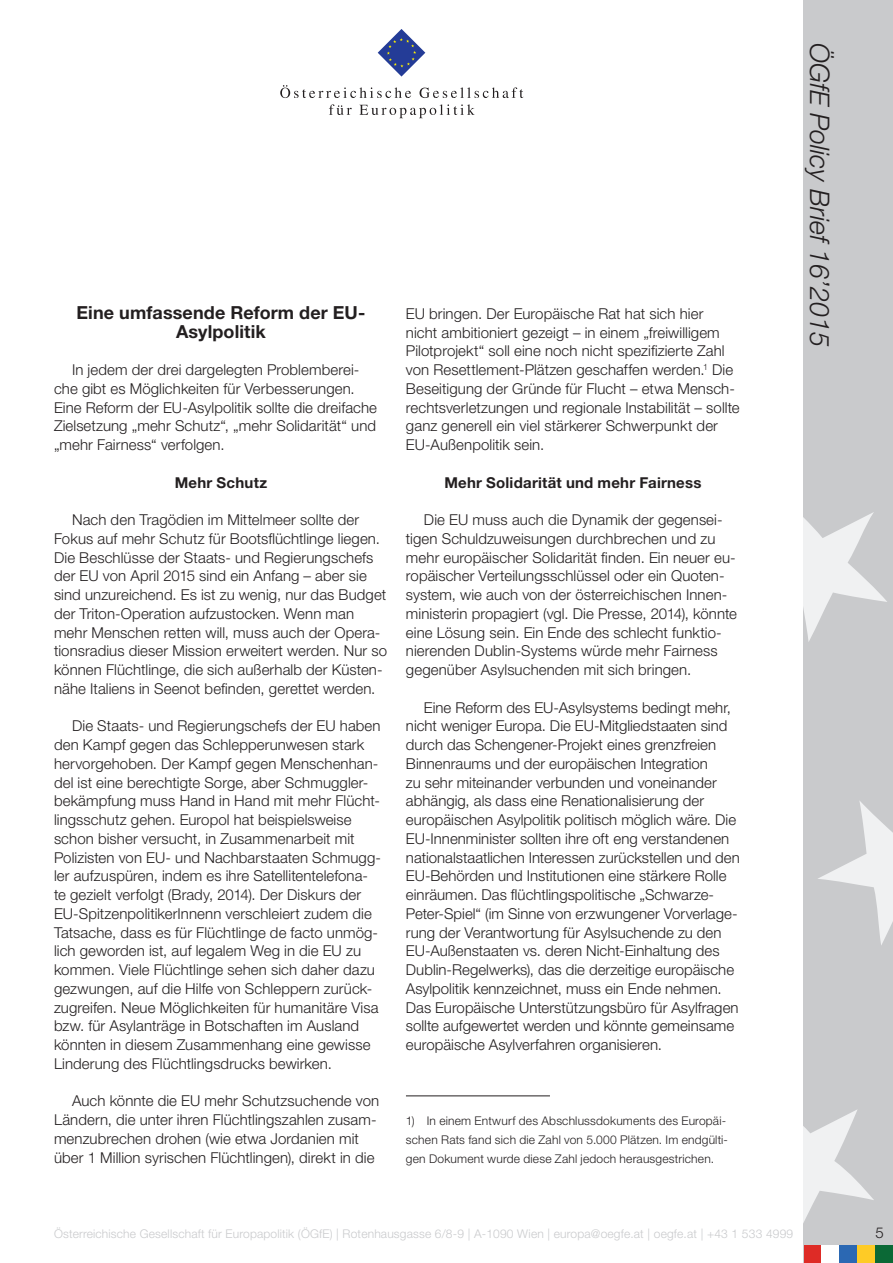
<style>
.page{position:relative;width:893px;height:1263px;background:#fff}
.page>*{position:absolute;margin:0;border:0;box-sizing:border-box;transform-origin:0 0}
.t1{font:italic 300 27px "Helvetica Neue LT Std";color:#231f20}
.Zwischenüberschrift{font:700 18px/18.8px "Helvetica Neue LT Std";letter-spacing:.005em;color:#231f20;text-align:center}
.Standard_Paragraph{font:300 15px/18.8px "Helvetica Neue LT Std";letter-spacing:.005em;color:#231f20}
.Zwischenüberschrift-2{font:700 15px "Helvetica Neue LT Std";letter-spacing:.015em;color:#231f20}
.Footnotes{font:300 12px/18.8px "Helvetica Neue LT Std";letter-spacing:.015em;color:#231f20}
.t2{font:300 12px "Helvetica Neue LT Std";letter-spacing:.015em;color:#c9cacc}
</style>
<div class="page">
<div style="left:804px;top:0;width:89px;height:1263px;background:#c9cacc"></div>
<svg style="left:804px;top:512px;width:83px;height:130px"></svg>
<svg style="left:818px;top:801px;width:75px;height:144px"></svg>
<svg style="left:804px;top:1110px;width:70px;height:111px"></svg>
<svg style="left:378px;top:29px;width:47px;height:48px"></svg>
<svg style="left:280px;top:85px;width:131px;height:13px"></svg>
<svg style="left:420px;top:87px;width:103px;height:11px"></svg>
<svg style="left:329px;top:104px;width:23px;height:11px"></svg>
<svg style="left:359px;top:104px;width:116px;height:14px"></svg>
<div style="left:857px;top:1245px;width:18px;height:18px;background:#fecb26"></div>
<div style="left:839px;top:1245px;width:18px;height:18px;background:#2b68b3"></div>
<div style="left:804px;top:1245px;width:17px;height:18px;background:#de2b26"></div>
<div style="left:875px;top:1245px;width:18px;height:18px;background:#0b6936"></div>
<div style="left:821px;top:1245px;width:18px;height:18px;background:#fff"></div>
<hr style="left:406px;top:1095px;width:144px;height:1px;background:#231f20">
<p class="Zwischenüberschrift" style="left:76px;top:303px;width:290px">Eine umfassende Reform der EU-<br>Asylpolitik</p>
<p class="Standard_Paragraph" style="left:54px;top:360px;width:325px;text-indent:18px">In jedem der drei dargelegten Problemberei&shy;che gibt es Möglichkeiten für Verbesserungen.<br>Eine Reform der EU-Asylpolitik sollte die dreifache Zielsetzung „mehr Schutz“, „mehr Solidarität“ und „mehr Fairness“ verfolgen.</p>
<p class="Zwischenüberschrift-2" style="left:175px;top:473px;width:94px">Mehr Schutz</p>
<p class="Standard_Paragraph" style="left:54px;top:510px;width:335px;text-indent:18px">Nach den Tragödien im Mittelmeer sollte der Fokus auf mehr Schutz für Bootsflüchtlinge liegen.<br>Die Beschlüsse der Staats- und Regierungschefs der EU von April 2015 sind ein Anfang – aber sie sind unzureichend. Es ist zu wenig, nur das Budget der Triton-Operation aufzustocken. Wenn man mehr Menschen retten will, muss auch der Opera&shy;tionsradius dieser Mission erweitert werden. Nur so können Flüchtlinge, die sich außerhalb der Küsten&shy;nähe Italiens in Seenot befinden, gerettet werden.</p>
<p class="Standard_Paragraph" style="left:54px;top:716px;width:328px;text-indent:18px">Die Staats- und Regierungschefs der EU haben den Kampf gegen das Schlepperunwesen stark hervorgehoben. Der Kampf gegen Menschenhan&shy;del ist eine berechtigte Sorge, aber Schmuggler&shy;bekämpfung muss Hand in Hand mit mehr Flücht&shy;lingsschutz gehen. Europol hat beispielsweise schon bisher versucht, in Zusammenarbeit mit Polizisten von EU- und Nachbarstaaten Schmugg&shy;ler aufzuspüren, indem es ihre Satellitentelefona&shy;te gezielt verfolgt (Brady, 2014). Der Diskurs der EU-SpitzenpolitikerInnenn verschleiert zudem die Tatsache, dass es für Flüchtlinge de facto unmög&shy;lich geworden ist, auf legalem Weg in die EU zu kommen. Viele Flüchtlinge sehen sich daher dazu gezwungen, auf die Hilfe von Schleppern zurück&shy;zugreifen. Neue Möglichkeiten für humanitäre Visa bzw. für Asylanträge in Botschaften im Ausland könnten in diesem Zusammenhang eine gewisse Linderung des Flüchtlingsdrucks bewirken.</p>
<p class="Standard_Paragraph" style="left:54px;top:1091px;width:327px;text-indent:18px">Auch könnte die EU mehr Schutzsuchende von Ländern, die unter ihren Flüchtlingszahlen zusam&shy;menzubrechen drohen (wie etwa Jordanien mit über 1 Million syrischen Flüchtlingen), direkt in die</p>
<p class="Standard_Paragraph" style="left:406px;top:304px;width:335px">EU bringen. Der Europäische Rat hat sich hier<br>nicht ambitioniert gezeigt – in einem „freiwilligem Pilotprojekt“ soll eine noch nicht spezifizierte Zahl von Resettlement-Plätzen geschaffen werden.<sup>1</sup> Die Beseitigung der Gründe für Flucht – etwa Mensch&shy;rechtsverletzungen und regionale Instabilität – sollte ganz generell ein viel stärkerer Schwerpunkt der EU-Außenpolitik sein.</p>
<p class="Zwischenüberschrift-2" style="left:444px;top:473px;width:259px">Mehr Solidarität und mehr Fairness</p>
<p class="Standard_Paragraph" style="left:406px;top:510px;width:333px;text-indent:18px">Die EU muss auch die Dynamik der gegensei&shy;tigen Schuldzuweisungen durchbrechen und zu mehr europäischer Solidarität finden. Ein neuer eu&shy;ropäischer Verteilungsschlüssel oder ein Quoten&shy;system, wie auch von der österreichischen Innen&shy;ministerin propagiert (vgl. Die Presse, 2014), könnte eine Lösung sein. Ein Ende des schlecht funktio&shy;nierenden Dublin-Systems würde mehr Fairness gegenüber Asylsuchenden mit sich bringen.</p>
<p class="Standard_Paragraph" style="left:406px;top:697px;width:335px;text-indent:18px">Eine Reform des EU-Asylsystems bedingt mehr, nicht weniger Europa. Die EU-Mitgliedstaaten sind durch das Schengener-Projekt eines grenzfreien Binnenraums und der europäischen Integration<br>zu sehr miteinander verbunden und voneinander abhängig, als dass eine Renationalisierung der europäischen Asylpolitik politisch möglich wäre. Die EU-Innenminister sollten ihre oft eng verstandenen nationalstaatlichen Interessen zurückstellen und den EU-Behörden und Institutionen eine stärkere Rolle einräumen. Das flüchtlingspolitische „Schwarze-Peter-Spiel“ (im Sinne von erzwungener Vorverlage&shy;rung der Verantwortung für Asylsuchende zu den EU-Außenstaaten vs. deren Nicht-Einhaltung des Dublin-Regelwerks), das die derzeitige europäische Asylpolitik kennzeichnet, muss ein Ende nehmen.<br>Das Europäische Unterstützungsbüro für Asylfragen sollte aufgewertet werden und könnte gemeinsame europäische Asylverfahren organisieren.</p>
<p class="Footnotes" style="left:406px;top:1111px;width:324px">1) In einem Entwurf des Abschlussdokuments des Europäi&shy;schen Rats fand sich die Zahl von 5.000 Plätzen. Im endgülti&shy;gen Dokument wurde diese Zahl jedoch herausgestrichen.</p>
<h1 class="t1" style="left:836px;top:43px;width:305px;rotate:90deg">ÖGfE Policy Brief 16’2015</h1>
<p class="t2" style="left:54px;top:1226px;width:741px">Österreichische Gesellschaft für Europapolitik (ÖGfE) | Rotenhausgasse 6/8-9 | A-1090 Wien | europa@oegfe.at | oegfe.at | +43 1 533 4999</p>
<p class="Standard_Paragraph" style="left:875px;top:1222px;width:10px">5</p>
</div>
